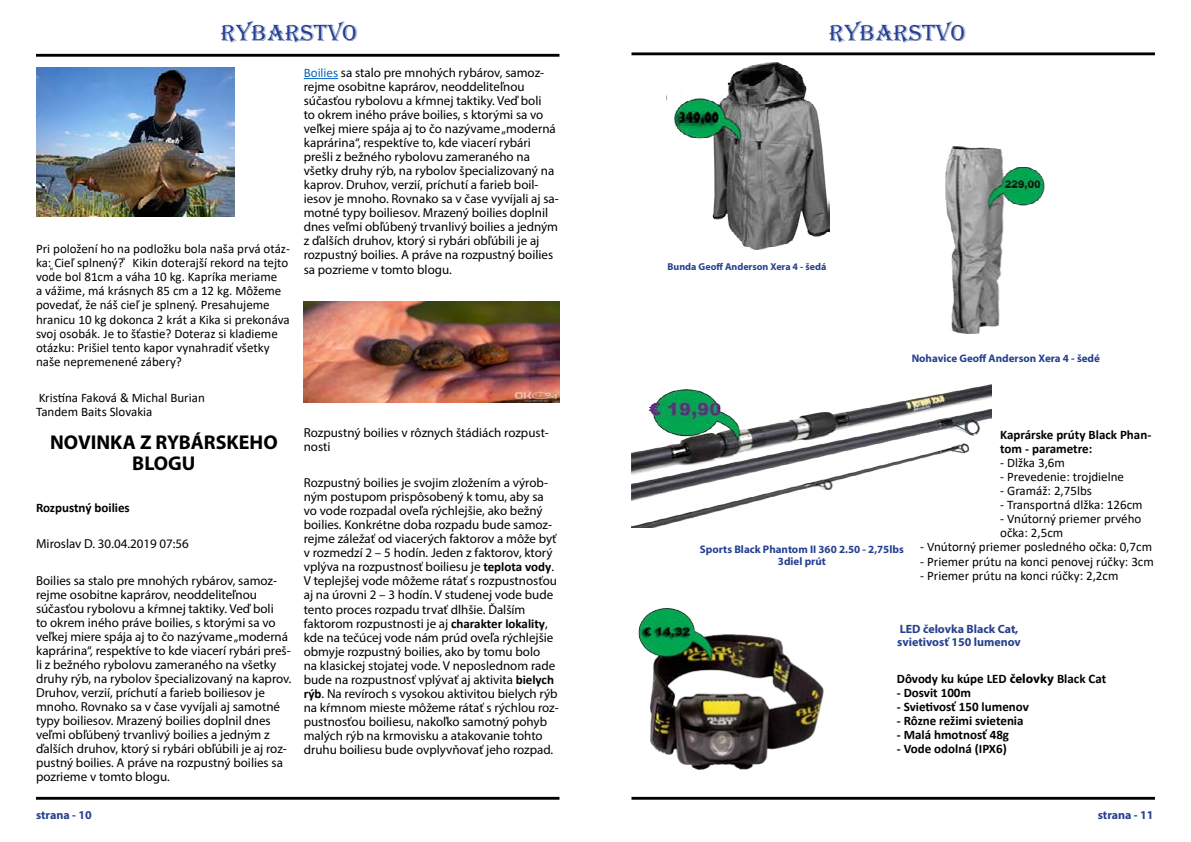
<style>
.page{position:relative;width:1191px;height:842px;background:#fff}
.page>*{position:absolute;margin:0;border:0;box-sizing:border-box;transform-origin:0 0}
.t1{font:24px "Algerian";color:#25408f}
.t2{font:700 20px/21.6px "Myriad Pro";color:#000;text-align:center}
.t3{font:13px/14px "Myriad Pro";color:#000}
.t4{font:13px/14px "Calibri";color:#000}
.t5{font:700 13px/14px "Calibri";color:#000}
.t6{font:700 12px/12.9px "Myriad Pro";color:#25408f}
.t7{font:700 11px/11.9px "Myriad Pro";color:#25408f;text-align:center}
.t8{font:700 10px "Myriad Pro";color:#25408f}
.s1{font-family:"Calibri";color:#0563c1}
.s2{font-family:"Calibri";font-weight:700}
.s3{font-family:"Myriad Pro"}
</style>
<div class="page">
<hr style="left:36px;top:54px;width:523px;height:3px;background:#000">
<hr style="left:36px;top:797px;width:523px;height:3px;background:#000">
<hr style="left:631px;top:797px;width:524px;height:3px;background:#000">
<hr style="left:631px;top:52px;width:524px;height:3px;background:#000">
<img style="left:36px;top:67px;width:199px;height:150px">
<img style="left:945px;top:146px;width:100px;height:187px">
<img style="left:666px;top:62px;width:164px;height:188px">
<img style="left:631px;top:384px;width:360px;height:143px">
<img style="left:638px;top:608px;width:186px;height:162px">
<hr style="left:304px;top:78px;width:34px;height:1px;background:#0563c1">
<img style="left:304px;top:302px;width:255px;height:101px">
<h1 class="t1" style="left:221px;top:20px;width:138px">RYBARSTVO</h1>
<h1 class="t1" style="left:829px;top:20px;width:138px">RYBARSTVO</h1>
<p class="t4" style="left:36px;top:242px;width:255px">Pri položení ho na podložku bola naša prvá otáz&shy;ka: ͈Cieľ splnený? ̎Kikin doterajší rekord na tejto vode bol 81cm a váha 10 kg. Kapríka meriame<br>a vážime, má krásnych 85 cm a 12 kg. Môžeme povedať, že náš cieľ je splnený. Presahujeme hranicu 10 kg dokonca 2 krát a Kika si prekonáva svoj osobák. Je to šťastie? Doteraz si kladieme otázku: Prišiel tento kapor vynahradiť všetky naše nepremenené zábery?</p>
<p class="t4" style="left:36px;top:391px;width:170px">Kristína Faková &amp; Michal Burian<br>Tandem Baits Slovakia</p>
<h2 class="t2" style="left:50px;top:431px;width:229px">NOVINKA Z RYBÁRSKEHO<br>BLOGU</h2>
<p class="t5" style="left:36px;top:500px;width:95px">Rozpustný boilies</p>
<p class="t3" style="left:36px;top:537px;width:154px">Miroslav D. 30.04.2019 07:56</p>
<p class="t3" style="left:36px;top:573px;width:257px">Boilies sa stalo pre mnohých rybárov, samoz&shy;rejme osobitne kaprárov, neoddeliteľnou súčasťou rybolovu a kŕmnej taktiky. Veď boli<br>to okrem iného práve boilies, s ktorými sa vo veľkej miere spája aj to čo nazývame „moderná kaprárina“, respektíve to kde viacerí rybári preš&shy;li z bežného rybolovu zameraného na všetky druhy rýb, na rybolov špecializovaný na kaprov.<br>Druhov, verzií, príchutí a farieb boiliesov je mnoho. Rovnako sa v čase vyvíjali aj samotné typy boiliesov. Mrazený boilies doplnil dnes veľmi obľúbený trvanlivý boilies a jedným z ďalších druhov, ktorý si rybári obľúbili je aj roz&shy;pustný boilies. A práve na rozpustný boilies sa pozrieme v tomto blogu.</p>
<p class="t3" style="left:304px;top:66px;width:256px"><span class="s1">Boilies</span> sa stalo pre mnohých rybárov, samoz&shy;rejme osobitne kaprárov, neoddeliteľnou súčasťou rybolovu a kŕmnej taktiky. Veď boli<br>to okrem iného práve boilies, s ktorými sa vo veľkej miere spája aj to čo nazývame „moderná kaprárina“, respektíve to, kde viacerí rybári prešli z bežného rybolovu zameraného na všetky druhy rýb, na rybolov špecializovaný na kaprov. Druhov, verzií, príchutí a farieb boil&shy;iesov je mnoho. Rovnako sa v čase vyvíjali aj sa&shy;motné typy boiliesov. Mrazený boilies doplnil dnes veľmi obľúbený trvanlivý boilies a jedným z ďalších druhov, ktorý si rybári obľúbili je aj rozpustný boilies. A práve na rozpustný boilies sa pozrieme v tomto blogu.</p>
<p class="t3" style="left:304px;top:425px;width:247px">Rozpustný boilies v rôznych štádiách rozpust&shy;nosti</p>
<p class="t3" style="left:304px;top:476px;width:257px">Rozpustný boilies je svojim zložením a výrob&shy;ným postupom prispôsobený k tomu, aby sa vo vode rozpadal oveľa rýchlejšie, ako bežný boilies. Konkrétne doba rozpadu bude samoz&shy;rejme záležať od viacerých faktorov a môže byť v rozmedzí 2 – 5 hodín. Jeden z faktorov, ktorý vplýva na rozpustnosť boiliesu je <span class="s2">teplota vody</span>.<br>V teplejšej vode môžeme rátať s rozpustnosťou aj na úrovni 2 – 3 hodín. V studenej vode bude tento proces rozpadu trvať dlhšie. Ďalším faktorom rozpustnosti je aj <span class="s2">charakter lokality</span>, kde na tečúcej vode nám prúd oveľa rýchlejšie obmyje rozpustný boilies, ako by tomu bolo<br>na klasickej stojatej vode. V neposlednom rade bude na rozpustnosť vplývať aj aktivita <span class="s2">bielych rýb</span>. Na revíroch s vysokou aktivitou bielych rýb na kŕmnom mieste môžeme rátať s rýchlou roz&shy;pustnosťou boiliesu, nakoľko samotný pohyb malých rýb na krmovisku a atakovanie tohto druhu boiliesu bude ovplyvňovať jeho rozpad.</p>
<p class="t8" style="left:667px;top:260px;width:160px">Bunda Geoff Anderson Xera 4 - šedá</p>
<p class="t7" style="left:911px;top:352px;width:190px">Nohavice Geoff Anderson Xera 4 - šedé</p>
<p class="t7" style="left:700px;top:543px;width:205px">Sports Black Phantom II 360 2.50 - 2,75lbs<br>3diel prút</p>
<p class="t5" style="left:1000px;top:428px;width:153px">Kaprárske prúty Black Phan&shy;tom - parametre:</p>
<p class="t4" style="left:1000px;top:456px;width:66px">- Dlžka 3,6m</p>
<p class="t4" style="left:1000px;top:470px;width:125px">- Prevedenie: trojdielne</p>
<p class="t4" style="left:1000px;top:484px;width:93px">- Gramáž: 2,75lbs</p>
<p class="t4" style="left:1000px;top:498px;width:144px">- Transportná dlžka: 126cm</p>
<p class="t4" style="left:1000px;top:512px;width:143px">- Vnútorný priemer prvého očka: 2,5cm</p>
<p class="t4" style="left:920px;top:540px;width:233px">- Vnútorný priemer posledného očka: 0,7cm</p>
<p class="t4" style="left:920px;top:554px;width:235px">- Priemer prútu na konci penovej rúčky: 3cm</p>
<p class="t4" style="left:920px;top:568px;width:200px">- Priemer prútu na konci rúčky: 2,2cm</p>
<p class="t6" style="left:897px;top:622px;width:125px">LED čelovka Black Cat, svietivosť 150 lumenov</p>
<p class="t5" style="left:896px;top:671px;width:211px">Dôvody ku kúpe LED <span class="s3">čelovky</span> Black Cat</p>
<p class="t5" style="left:896px;top:686px;width:76px">- Dosvit 100m</p>
<p class="t5" style="left:896px;top:700px;width:134px">- Svietivosť 150 lumenov</p>
<p class="t5" style="left:896px;top:714px;width:128px">- Rôzne režimi svietenia</p>
<p class="t5" style="left:896px;top:728px;width:114px">- Malá hmotnosť 48g</p>
<p class="t5" style="left:896px;top:742px;width:111px">- Vode odolná (IPX6)</p>
<p class="t6" style="left:36px;top:808px;width:57px">strana - 10</p>
<p class="t6" style="left:1097px;top:808px;width:57px">strana - 11</p>
</div>
